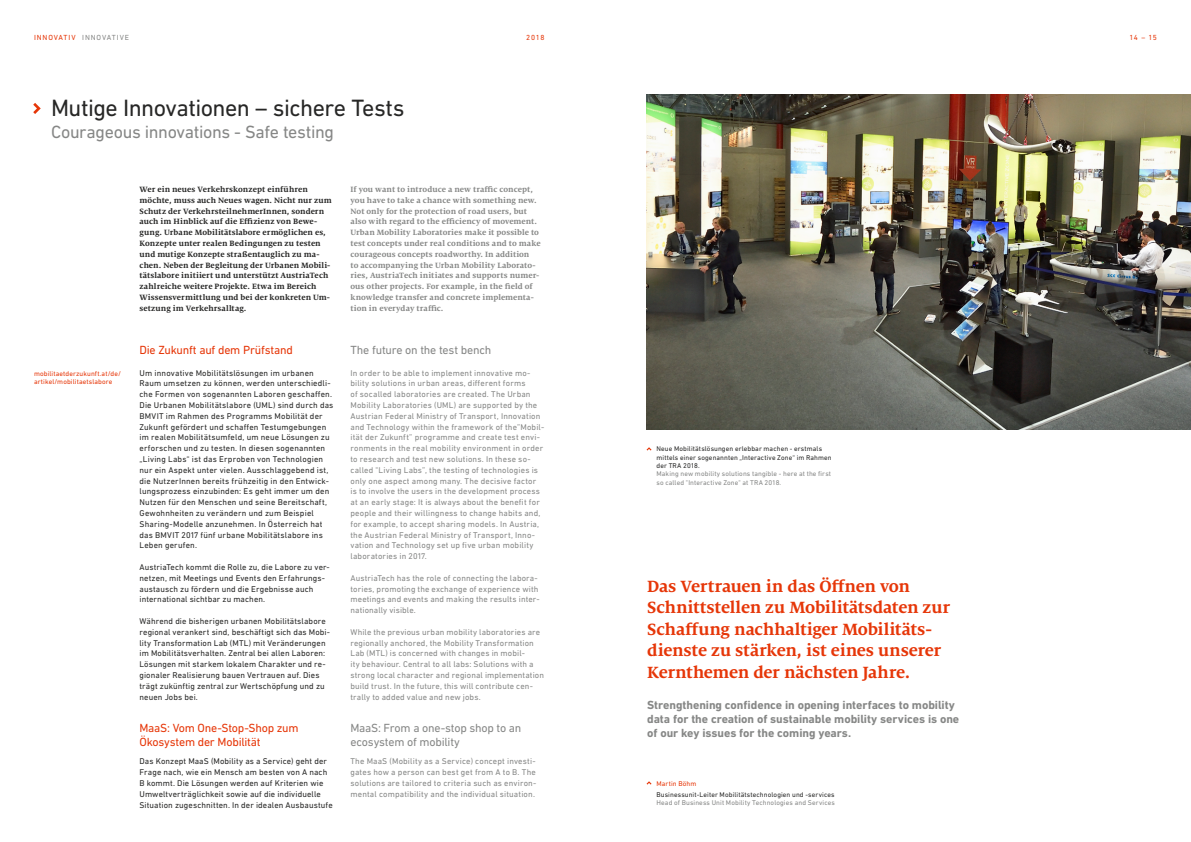
<style>
.page{position:relative;width:1191px;height:842px;background:#fff}
.page>*{position:absolute;margin:0;border:0;box-sizing:border-box;transform-origin:0 0}
.H1_DE{font:24px "DIN Next LT Pro";letter-spacing:-.02em;color:#272726}
.Zitat_DE{font:700 18px/21.6px "Milo Serif OT";letter-spacing:-.015em;color:#e63608}
.t1{font:18px "DIN Next LT Pro";letter-spacing:-.02em;color:#868786}
.t2{font:700 12px/14.4px "DIN Next LT Pro";letter-spacing:-.005em;color:#868786}
.H2_DE{font:12px/14.4px "DIN Next LT Pro";letter-spacing:-.02em;color:#e63608}
.t3{font:12px/14.4px "DIN Next LT Pro";letter-spacing:-.015em;color:#868786}
.t4{font:8.5px/10.8px "DIN Next LT Pro";letter-spacing:.015em;color:#868786}
.Body_DE{font:8.5px/10.8px "DIN Next LT Pro";letter-spacing:.015em;color:#272726}
.t5{font:700 8.5px/10.8px "Milo Serif OT";letter-spacing:.01em;color:#868786}
.Body_DE-2{font:700 8.5px/10.8px "Milo Serif OT";letter-spacing:.005em;color:#272726}
.t6{font:7.5px "DIN Next LT Pro";letter-spacing:.115em;color:#e63608}
.t7{font:7.5px "DIN Next LT Pro";letter-spacing:.115em;color:#868786}
.SideNote{font:7px/8.4px "DIN Next LT Pro";letter-spacing:.015em;color:#272726}
.t8{font:7px/8.4px "DIN Next LT Pro";letter-spacing:.015em;color:#868786}
.SideNote-2{font:7px/8.4px "DIN Next LT Pro";letter-spacing:.015em;color:#e63608}
</style>
<div class="page">
<svg style="left:646px;top:447px;width:5px;height:4px"></svg>
<svg style="left:646px;top:781px;width:5px;height:4px"></svg>
<img style="left:646px;top:94px;width:545px;height:336px">
<svg style="left:33px;top:103px;width:8px;height:11px"></svg>
<p class="t6" style="left:34px;top:33px;width:43px">INNOVATIV</p>
<p class="t7" style="left:82px;top:33px;width:48px">INNOVATIVE</p>
<h2 class="H1_DE" style="left:51px;top:94px;width:355px">Mutige Innovationen – sichere Tests</h2>
<h2 class="t1" style="left:51px;top:121px;width:284px">Courageous innovations - Safe testing</h2>
<p class="t6" style="left:526px;top:33px;width:20px">2018</p>
<p class="t6" style="left:1129px;top:33px;width:29px">14 – 15</p>
<p class="SideNote-2" style="left:34px;top:369px;width:88px">mobilitaetderzukunft.at/de/ artikel/mobilitaetslabore</p>
<p class="Body_DE-2" style="left:139px;top:184px;width:194px">Wer ein neues Verkehrskonzept einführen möchte, muss auch Neues wagen. Nicht nur zum Schutz der VerkehrsteilnehmerInnen, sondern auch im Hinblick auf die Effizienz von Bewe&shy;gung. Urbane Mobilitätslabore ermöglichen es, Konzepte unter realen Bedingungen zu testen und mutige Konzepte straßentauglich zu ma&shy;chen. Neben der Begleitung der Urbanen Mobili&shy;tätslabore initiiert und unterstützt AustriaTech zahlreiche weitere Projekte. Etwa im Bereich Wissensvermittlung und bei der konkreten Um&shy;setzung im Verkehrsalltag.</p>
<h3 class="H2_DE" style="left:139px;top:343px;width:155px">Die Zukunft auf dem Prüfstand</h3>
<p class="Body_DE" style="left:139px;top:367px;width:195px">Um innovative Mobilitätslösungen im urbanen Raum umsetzen zu können, werden unterschiedli&shy;che Formen von sogenannten Laboren geschaffen.<br>Die Urbanen Mobilitätslabore (UML) sind durch das BMVIT im Rahmen des Programms Mobilität der Zukunft gefördert und schaffen Testumgebungen im realen Mobilitätsumfeld, um neue Lösungen zu erforschen und zu testen. In diesen sogenannten „Living Labs“ ist das Erproben von Technologien nur ein Aspekt unter vielen. Ausschlaggebend ist, die NutzerInnen bereits frühzeitig in den Entwick&shy;lungsprozess einzubinden: Es geht immer um den Nutzen für den Menschen und seine Bereitschaft, Gewohnheiten zu verändern und zum Beispiel Sharing-Modelle anzunehmen. In Österreich hat das BMVIT 2017 fünf urbane Mobilitätslabore ins Leben gerufen.</p>
<p class="Body_DE" style="left:139px;top:562px;width:192px">AustriaTech kommt die Rolle zu, die Labore zu ver&shy;netzen, mit Meetings und Events den Erfahrungs&shy;austausch zu fördern und die Ergebnisse auch international sichtbar zu machen.</p>
<p class="Body_DE" style="left:139px;top:616px;width:192px">Während die bisherigen urbanen Mobilitätslabore regional verankert sind, beschäftigt sich das Mobi&shy;lity Transformation Lab (MTL) mit Veränderungen im Mobilitätsverhalten. Zentral bei allen Laboren:<br>Lösungen mit starkem lokalem Charakter und re&shy;gionaler Realisierung bauen Vertrauen auf. Dies trägt zukünftig zentral zur Wertschöpfung und zu neuen Jobs bei.</p>
<h3 class="H2_DE" style="left:139px;top:721px;width:161px">MaaS: Vom One-Stop-Shop zum<br>Ökosystem der Mobilität</h3>
<p class="Body_DE" style="left:139px;top:756px;width:195px">Das Konzept MaaS (Mobility as a Service) geht der Frage nach, wie ein Mensch am besten von A nach B kommt. Die Lösungen werden auf Kriterien wie Umweltverträglichkeit sowie auf die individuelle Situation zugeschnitten. In der idealen Ausbaustufe</p>
<p class="t5" style="left:350px;top:184px;width:192px">If you want to introduce a new traffic concept, you have to take a chance with something new.<br>Not only for the protection of road users, but also with regard to the efficiency of movement.<br>Urban Mobility Laboratories make it possible to test concepts under real conditions and to make courageous concepts roadworthy. In addition<br>to accompanying the Urban Mobility Laborato&shy;ries, AustriaTech initiates and supports numer&shy;ous other projects. For example, in the field of knowledge transfer and concrete implementa&shy;tion in everyday traffic.</p>
<h3 class="t3" style="left:350px;top:343px;width:142px">The future on the test bench</h3>
<p class="t4" style="left:350px;top:367px;width:195px">In order to be able to implement innovative mo&shy;bility solutions in urban areas, different forms<br>of socalled laboratories are created. The Urban Mobility Laboratories (UML) are supported by the Austrian Federal Ministry of Transport, Innovation and Technology within the framework of the”Mobil&shy;ität der Zukunft” programme and create test envi&shy;ronments in the real mobility environment in order to research and test new solutions. In these so&shy;called "Living Labs”, the testing of technologies is only one aspect among many. The decisive factor is to involve the users in the development process at an early stage: It is always about the benefit for people and their willingness to change habits and, for example, to accept sharing models. In Austria, the Austrian Federal Ministry of Transport, Inno&shy;vation and Technology set up five urban mobility laboratories in 2017.</p>
<p class="t4" style="left:350px;top:572px;width:191px">AustriaTech has the role of connecting the labora&shy;tories, promoting the exchange of experience with meetings and events and making the results inter&shy;nationally visible.</p>
<p class="t4" style="left:350px;top:626px;width:195px">While the previous urban mobility laboratories are regionally anchored, the Mobility Transformation Lab (MTL) is concerned with changes in mobil-<br>ity behaviour. Central to all labs: Solutions with a strong local character and regional implementation build trust. In the future, this will contribute cen&shy;trally to added value and new jobs.</p>
<h3 class="t3" style="left:350px;top:721px;width:172px">MaaS: From a one-stop shop to an ecosystem of mobility</h3>
<p class="t4" style="left:350px;top:756px;width:187px;text-align:justify">The MaaS (Mobility as a Service) concept investi&shy;gates how a person can best get from A to B. The solutions are tailored to criteria such as environ&shy;mental compatibility and the individual situation.</p>
<p class="SideNote" style="left:656px;top:444px;width:177px">Neue Mobilitätslösungen erlebbar machen - erstmals mittels einer sogenannten „Interactive Zone“ im Rahmen der TRA 2018.</p>
<p class="t8" style="left:656px;top:470px;width:176px">Making new mobility solutions tangible - here at the first so called "Interactive Zone" at TRA 2018.</p>
<h2 class="Zitat_DE" style="left:647px;top:575px;width:304px">Das Vertrauen in das Öffnen von Schnittstellen zu Mobilitätsdaten zur Schaffung nachhaltiger Mobilitäts&shy;dienste zu stärken, ist eines unserer Kernthemen der nächsten Jahre.</h2>
<h3 class="t2" style="left:647px;top:697px;width:313px">Strengthening confidence in opening interfaces to mobility data for the creation of sustainable mobility services is one of our key issues for the coming years.</h3>
<p class="SideNote-2" style="left:656px;top:779px;width:41px">Martin Böhm</p>
<p class="SideNote" style="left:656px;top:790px;width:180px">Businessunit-Leiter Mobilitätstechnologien und -services</p>
<p class="t8" style="left:656px;top:798px;width:180px">Head of Business Unit Mobility Technologies and Services</p>
</div>
